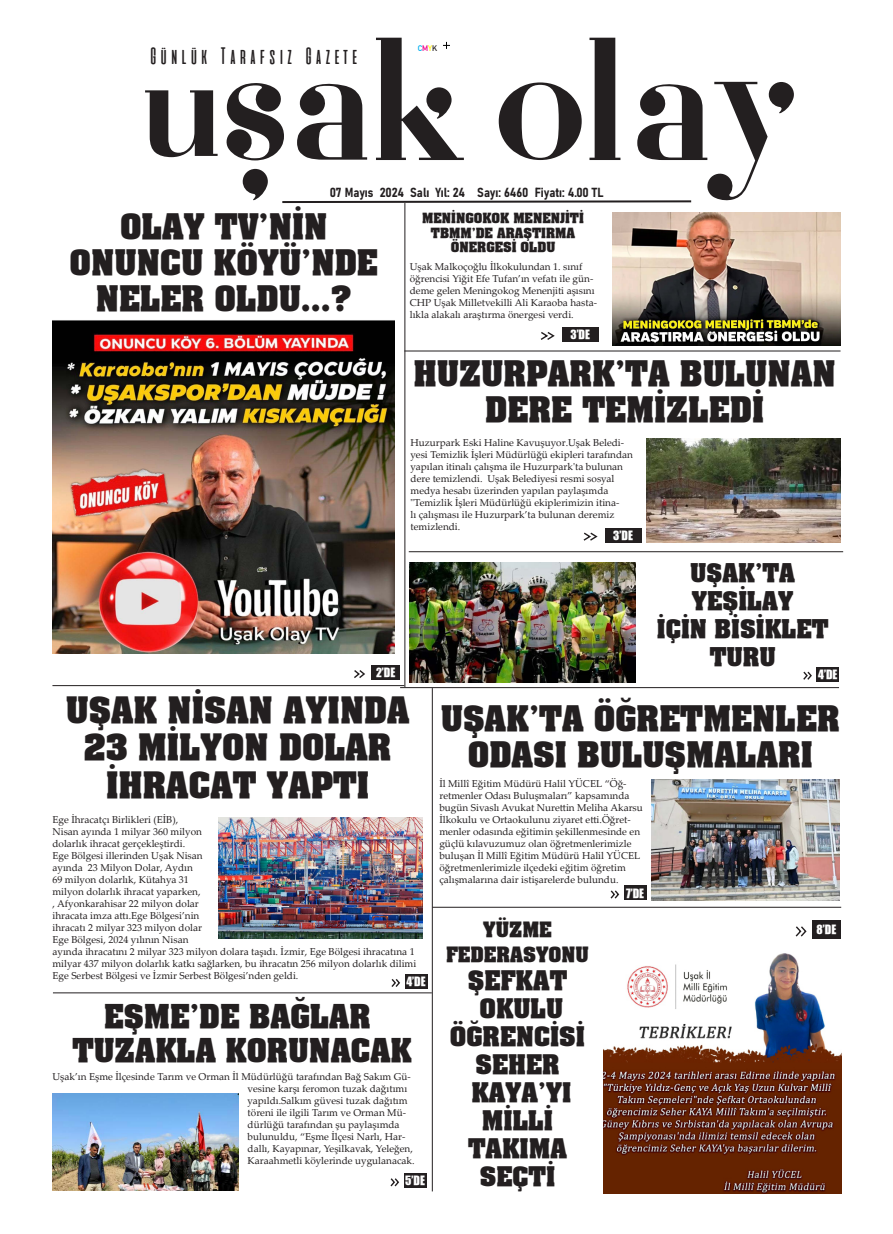
<style>
.page{position:relative;width:893px;height:1234px;background:#fff}
.page>*{position:absolute;margin:0;border:0;box-sizing:border-box;transform-origin:0 0}
.t1{font:700 31px/37.2px "TR Aardvark";color:#231f20;text-align:center}
.t2{font:700 30px/36px "TR Aardvark";color:#231f20;text-align:center}
.t3{font:700 28px "TR Aardvark";color:#231f20}
.t4{font:23.7px "aliensandcows";color:#231f20}
.t5{font:700 23px/28px "TR Aardvark";color:#231f20;text-align:center}
.t6{font:700 22px/28px "TR Aardvark";color:#231f20;text-align:center}
.t7{font:700 18px "TR Aardvark";color:#231f20}
.t8{font:13px "Bahnschrift";color:#231f20}
.t9{font:700 12px/14.4px "TR Aardvark";color:#231f20;text-align:center}
.t10{font:11.8px "TR Impact";color:#fff}
.t11{font:10px/12px "Palatino Linotype";color:#231f20}
.t12{font:700 8px "DIN Alternate";color:#00aeef}
.s1{color:#ed028c}
.s2{color:#fff101}
.s3{color:#231f20}
</style>
<div class="page">
<img style="left:604px;top:921px;width:237px;height:271px">
<img style="left:53px;top:1093px;width:185px;height:96px">
<svg style="left:145px;top:90px;width:73px;height:67px"></svg>
<div style="left:404px;top:1172px;width:22px;height:15px;background:#231f20"></div>
<svg style="left:390px;top:1178px;width:9px;height:9px"></svg>
<div style="left:812px;top:919px;width:28px;height:19px;background:#231f20"></div>
<svg style="left:794px;top:924px;width:13px;height:13px"></svg>
<svg style="left:226px;top:38px;width:568px;height:165px"></svg>
<div style="left:371px;top:665px;width:29px;height:14px;background:#231f20"></div>
<svg style="left:354px;top:670px;width:11px;height:8px"></svg>
<div style="left:405px;top:973px;width:22px;height:15px;background:#231f20"></div>
<svg style="left:391px;top:979px;width:9px;height:8px"></svg>
<div style="left:817px;top:666px;width:22px;height:15px;background:#231f20"></div>
<svg style="left:803px;top:671px;width:9px;height:9px"></svg>
<div style="left:605px;top:527px;width:36px;height:15px;background:#231f20"></div>
<svg style="left:583px;top:532px;width:15px;height:9px"></svg>
<div style="left:562px;top:327px;width:36px;height:15px;background:#231f20"></div>
<svg style="left:540px;top:332px;width:15px;height:8px"></svg>
<div style="left:624px;top:885px;width:22px;height:15px;background:#231f20"></div>
<svg style="left:610px;top:890px;width:10px;height:9px"></svg>
<hr style="left:400px;top:687px;width:439px;height:1px;background:#231f20">
<hr style="left:432px;top:906px;width:409px;height:1px;background:#231f20">
<hr style="left:409px;top:551px;width:434px;height:1px;background:#231f20">
<hr style="left:52px;top:685px;width:352px;height:1px;background:#231f20">
<hr style="left:53px;top:992px;width:379px;height:1px;background:#231f20">
<hr style="left:404px;top:350px;width:436px;height:1px;background:#231f20">
<hr style="left:404px;top:203px;width:1px;height:484px;background:#231f20">
<img style="left:53px;top:320px;width:342px;height:333px">
<img style="left:612px;top:212px;width:228px;height:133px">
<img style="left:646px;top:438px;width:194px;height:104px">
<img style="left:409px;top:562px;width:226px;height:120px">
<hr style="left:432px;top:688px;width:1px;height:503px;background:#231f20">
<img style="left:218px;top:817px;width:204px;height:121px">
<img style="left:652px;top:779px;width:187px;height:121px">
<p class="t4" style="left:148px;top:44px;width:213px">Günlük Tarafsız Gazete</p>
<p class="t12" style="left:418px;top:42px;width:21px">C<span class="s1">M</span><span class="s2">Y</span><span class="s3">K</span></p>
<p class="t8" style="left:330px;top:182px;width:275px">07 Mayıs 2024 Salı Yıl: 24 Sayı: 6460 Fiyatı: 4.00 TL</p>
<p class="t2" style="left:120px;top:207px;width:209px">OLAY TV’NİN</p>
<p class="t2" style="left:70px;top:243px;width:310px">ONUNCU KÖYÜ’NDE</p>
<p class="t2" style="left:96px;top:279px;width:258px">NELER OLDU…?</p>
<p class="t10" style="left:376px;top:663px;width:21px">2’DE</p>
<p class="t9" style="left:422px;top:210px;width:163px">MENİNGOKOK MENENJİTİ<br>TBMM’DE ARAŞTIRMA</p>
<p class="t9" style="left:451px;top:239px;width:106px">ÖNERGESİ OLDU</p>
<p class="t11" style="left:410px;top:260px;width:189px">Uşak Malkoçoğlu İlkokulundan 1. sınıf öğrencisi Yiğit Efe Tufan’ın vefatı ile gün&shy;deme gelen Meningokog Menenjiti aşısını CHP Uşak Milletvekilli Ali Karaoba hasta&shy;lıkla alakalı araştırma önergesi verdi.</p>
<p class="t2" style="left:413px;top:355px;width:424px">HUZURPARK'TA BULUNAN<br>DERE TEMİZLEDİ</p>
<p class="t11" style="left:411px;top:436px;width:224px">Huzurpark Eski Haline Kavuşuyor.Uşak Beledi&shy;yesi Temizlik İşleri Müdürlüğü ekipleri tarafından yapılan itinalı çalışma ile Huzurpark'ta bulunan dere temizlendi. Uşak Belediyesi resmi sosyal medya hesabı üzerinden yapılan paylaşımda "Temizlik İşleri Müdürlüğü ekiplerimizin itina-<br>lı çalışması ile Huzurpark’ta bulunan deremiz temizlendi.</p>
<p class="t6" style="left:690px;top:558px;width:106px">UŞAK’TA</p>
<p class="t6" style="left:692px;top:586px;width:103px">YEŞİLAY</p>
<p class="t6" style="left:657px;top:614px;width:173px">İÇİN BİSİKLET<br>TURU</p>
<p class="t10" style="left:570px;top:325px;width:21px">3’DE</p>
<p class="t10" style="left:613px;top:526px;width:21px">3’DE</p>
<p class="t10" style="left:818px;top:665px;width:21px">4’DE</p>
<p class="t1" style="left:66px;top:690px;width:345px">UŞAK NİSAN AYINDA<br>23 MİLYON DOLAR</p>
<p class="t1" style="left:106px;top:765px;width:264px">İHRACAT YAPTI</p>
<p class="t11" style="left:52px;top:813px;width:152px">Ege İhracatçı Birlikleri (EİB), Nisan ayında 1 milyar 360 milyon dolarlık ihracat gerçekleştirdi.<br>Ege Bölgesi illerinden Uşak Nisan ayında 23 Milyon Dolar, Aydın 69 milyon dolarlık, Kütahya 31 milyon dolarlık ihracat yaparken, , Afyonkarahisar 22 milyon dolar ihracata imza attı.Ege Bölgesi’nin ihracatı 2 milyar 323 milyon dolar</p>
<p class="t11" style="left:52px;top:933px;width:365px">Ege Bölgesi, 2024 yılının Nisan<br>ayında ihracatını 2 milyar 323 milyon dolara taşıdı. İzmir, Ege Bölgesi ihracatına 1 milyar 437 milyon dolarlık katkı sağlarken, bu ihracatın 256 milyon dolarlık dilimi Ege Serbest Bölgesi ve İzmir Serbest Bölgesi’nden geldi.</p>
<p class="t10" style="left:406px;top:972px;width:21px">4’DE</p>
<p class="t3" style="left:104px;top:995px;width:268px">EŞME’DE BAĞLAR</p>
<p class="t3" style="left:72px;top:1029px;width:341px">TUZAKLA KORUNACAK</p>
<p class="t11" style="left:248px;top:1070px;width:168px;text-indent:-195px">Uşak’ın Eşme İlçesinde Tarım ve Orman İl Müdürlüğü tarafından Bağ Sakım Gü&shy;vesine karşı feromon tuzak dağıtımı yapıldı.Salkım güvesi tuzak dağıtım töreni ile ilgili Tarım ve Orman Mü&shy;dürlüğü tarafından şu paylaşımda bulunuldu, “Eşme İlçesi Narlı, Har&shy;dallı, Kayapınar, Yeşilkavak, Yeleğen, Karaahmetli köylerinde uygulanacak.</p>
<p class="t10" style="left:405px;top:1171px;width:21px">5’DE</p>
<p class="t2" style="left:441px;top:699px;width:400px">UŞAK’TA ÖĞRETMENLER<br>ODASI BULUŞMALARI</p>
<p class="t11" style="left:439px;top:776px;width:205px">İl Millî Eğitim Müdürü Halil YÜCEL “Öğ&shy;retmenler Odası Buluşmaları” kapsamında bugün Sivaslı Avukat Nurettin Meliha Akarsu İlkokulu ve Ortaokulunu ziyaret etti.Öğret&shy;menler odasında eğitimin şekillenmesinde en güçlü kılavuzumuz olan öğretmenlerimizle buluşan İl Millî Eğitim Müdürü Halil YÜCEL öğretmenlerimizle ilçedeki eğitim öğretim çalışmalarına dair istişarelerde bulundu.</p>
<p class="t7" style="left:483px;top:916px;width:70px">YÜZME</p>
<p class="t7" style="left:446px;top:941px;width:144px">FEDERASYONU</p>
<p class="t5" style="left:468px;top:965px;width:101px">ŞEFKAT</p>
<p class="t5" style="left:480px;top:993px;width:85px">OKULU</p>
<p class="t5" style="left:450px;top:1021px;width:137px">ÖĞRENCİSİ<br>SEHER</p>
<p class="t5" style="left:471px;top:1077px;width:101px">KAYA’YI</p>
<p class="t5" style="left:482px;top:1105px;width:73px">MİLLİ</p>
<p class="t5" style="left:468px;top:1133px;width:100px">TAKIMA</p>
<p class="t5" style="left:480px;top:1161px;width:77px">SEÇTİ</p>
<p class="t10" style="left:626px;top:883px;width:20px">7’DE</p>
<p class="t10" style="left:817px;top:920px;width:21px">8’DE</p>
</div>
